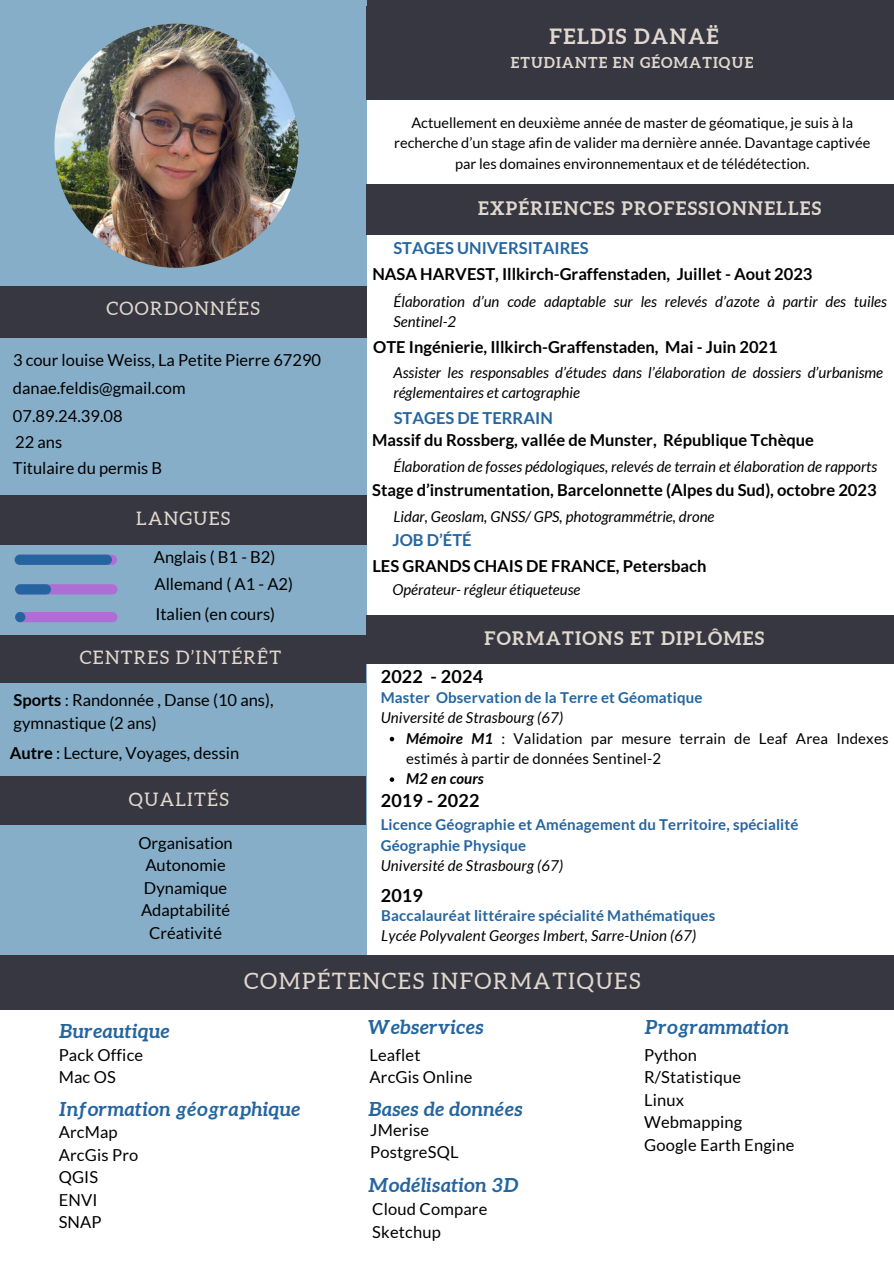
<style>
.page{position:relative;width:894px;height:1264px;background:#fff}
.page>*{position:absolute;margin:0;border:0;box-sizing:border-box;transform-origin:0 0}
.t1{font:22.65px "Aleo";letter-spacing:.07em;color:#e1d8cf}
.t2{font:700 21px "Aleo";letter-spacing:.07em;color:#e1d8cf}
.t3{font:italic 700 19.5px "Aleo";letter-spacing:.01em;color:#25659f}
.t4{font:700 18.6px "Aleo";letter-spacing:.07em;color:#e1d8cf}
.t5{font:18.6px "Aleo";letter-spacing:.07em;color:#e1d8cf}
.t6{font:700 18px "Lato";letter-spacing:.01em;color:#000}
.t7{font:16.5px/22.5px "Lato";color:#000}
.t8{font:700 16.5px "Lato";color:#000}
.t9{font:700 16.5px "Lato";color:#25659f}
.t10{font:italic 15px/20.2px "Lato";color:#000}
.t11{font:700 15px "Lato";letter-spacing:.01em;color:#25659f}
.t12{font:15px/20.2px "Lato";letter-spacing:.01em;color:#000}
.t13{font:700 15px "Aleo";letter-spacing:.07em;color:#e1d8cf}
.t14{font:italic 700 15px "Lato";letter-spacing:.01em;color:#000}
.t15{font:14.55px/20.2px "Lato";color:#000;text-align:center}
.s1{font-weight:700}
.s2{font-weight:700;font-style:italic}
</style>
<div class="page">
<div style="left:337px;top:0;width:556px;height:89px;background:#373741"></div>
<div style="left:0;top:0;width:366px;height:997px;background:#87aec8"></div>
<div style="left:366px;top:184px;width:527px;height:51px;background:#373741"></div>
<div style="left:0;top:286px;width:366px;height:52px;background:#373741"></div>
<div style="left:0;top:495px;width:366px;height:49px;background:#373741"></div>
<div style="left:0;top:634px;width:366px;height:48px;background:#373741"></div>
<div style="left:366px;top:615px;width:527px;height:48px;background:#373741"></div>
<img style="left:54px;top:24px;width:244px;height:244px;border-radius:50%">
<div style="left:0;top:776px;width:366px;height:49px;background:#373741"></div>
<div style="left:366px;top:6px;width:527px;height:93px;background:#373741"></div>
<div style="left:0;top:955px;width:893px;height:54px;background:#373741"></div>
<div style="left:15px;top:554px;width:102px;height:11px;background:#af6ed6;border-radius:5px"></div>
<div style="left:15px;top:554px;width:97px;height:11px;background:#25659f;border-radius:5px"></div>
<div style="left:15px;top:584px;width:102px;height:10px;background:#af6ed6;border-radius:5px"></div>
<div style="left:15px;top:584px;width:36px;height:10px;background:#25659f;border-radius:5px"></div>
<div style="left:15px;top:612px;width:102px;height:10px;background:#af6ed6;border-radius:5px"></div>
<div style="left:15px;top:612px;width:10px;height:10px;background:#25659f;border-radius:50%"></div>
<svg style="left:389px;top:736px;width:5px;height:5px"></svg>
<svg style="left:389px;top:777px;width:5px;height:4px"></svg>
<p class="t2" style="left:549px;top:24px;width:170px">FELDIS DANAË</p>
<p class="t13" style="left:510px;top:54px;width:244px">ETUDIANTE EN GÉOMATIQUE</p>
<p class="t15" style="left:394px;top:112px;width:477px">Actuellement en deuxième année de master de géomatique, je suis à la recherche d’un stage afin de valider ma dernière année. Davantage captivée par les domaines environnementaux et de télédétection.</p>
<p class="t4" style="left:478px;top:197px;width:344px">EXPÉRIENCES PROFESSIONNELLES</p>
<p class="t9" style="left:393px;top:238px;width:197px">STAGES UNIVERSITAIRES</p>
<p class="t5" style="left:106px;top:298px;width:155px">COORDONNÉES</p>
<p class="t7" style="left:13px;top:348px;width:309px">3 cour louise Weiss, La Petite Pierre 67290</p>
<p class="t7" style="left:13px;top:376px;width:174px">danae.feldis@gmail.com</p>
<p class="t7" style="left:13px;top:404px;width:111px">07.89.24.39.08</p>
<p class="t7" style="left:15px;top:430px;width:48px">22 ans</p>
<p class="t7" style="left:13px;top:456px;width:151px">Titulaire du permis B</p>
<p class="t5" style="left:136px;top:507px;width:96px">LANGUES</p>
<p class="t7" style="left:154px;top:545px;width:123px">Anglais ( B1 - B2)</p>
<p class="t7" style="left:154px;top:572px;width:140px">Allemand ( A1 - A2)</p>
<p class="t7" style="left:155px;top:602px;width:121px">Italien (en cours)</p>
<p class="t5" style="left:80px;top:646px;width:203px">CENTRES D’INTÉRÊT</p>
<p class="t7" style="left:14px;top:688px;width:261px"><span class="s1">Sports</span> : Randonnée , Danse (10 ans), gymnastique (2 ans)</p>
<p class="t7" style="left:10px;top:741px;width:231px"><span class="s1">Autre</span> : Lecture, Voyages, dessin</p>
<p class="t5" style="left:129px;top:788px;width:101px">QUALITÉS</p>
<p class="t7" style="left:138px;top:831px;width:96px">Organisation</p>
<p class="t7" style="left:145px;top:853px;width:82px">Autonomie</p>
<p class="t7" style="left:144px;top:876px;width:85px">Dynamique</p>
<p class="t7" style="left:141px;top:898px;width:91px">Adaptabilité</p>
<p class="t7" style="left:149px;top:921px;width:74px">Créativité</p>
<p class="t8" style="left:372px;top:264px;width:441px">NASA HARVEST, Illkirch-Graffenstaden, Juillet - Aout 2023</p>
<p class="t10" style="left:393px;top:291px;width:495px">Élaboration d’un code adaptable sur les relevés d’azote à partir des tuiles<br>Sentinel-2</p>
<p class="t8" style="left:373px;top:336px;width:406px">OTE Ingénierie, Illkirch-Graffenstaden, Mai - Juin 2021</p>
<p class="t10" style="left:393px;top:361px;width:491px">Assister les responsables d’études dans l’élaboration de dossiers d’urbanisme réglementaires et cartographie</p>
<p class="t9" style="left:393px;top:407px;width:160px">STAGES DE TERRAIN</p>
<p class="t8" style="left:372px;top:429px;width:443px">Massif du Rossberg, vallée de Munster, République Tchèque</p>
<p class="t10" style="left:393px;top:456px;width:485px">Élaboration de fosses pédologiques, relevés de terrain et élaboration de rapports</p>
<p class="t8" style="left:372px;top:479px;width:505px">Stage d’instrumentation, Barcelonnette (Alpes du Sud), octobre 2023</p>
<p class="t10" style="left:393px;top:506px;width:322px">Lidar, Geoslam, GNSS/ GPS, photogrammétrie, drone</p>
<p class="t9" style="left:392px;top:529px;width:81px">JOB D’ÉTÉ</p>
<p class="t8" style="left:372px;top:555px;width:335px">LES GRANDS CHAIS DE FRANCE, Petersbach</p>
<p class="t10" style="left:392px;top:579px;width:189px">Opérateur- régleur étiqueteuse</p>
<p class="t4" style="left:484px;top:627px;width:281px">FORMATIONS ET DIPLÔMES</p>
<p class="t6" style="left:380px;top:665px;width:104px">2022 - 2024</p>
<p class="t11" style="left:380px;top:688px;width:323px">Master Observation de la Terre et Géomatique</p>
<p class="t10" style="left:380px;top:707px;width:184px">Université de Strasbourg (67)</p>
<p class="t12" style="left:406px;top:727px;width:483px"><span class="s2">Mémoire M1</span> : Validation par mesure terrain de Leaf Area Indexes estimés à partir de données Sentinel-2</p>
<p class="t14" style="left:406px;top:769px;width:79px">M2 en cours</p>
<p class="t6" style="left:380px;top:789px;width:100px">2019 - 2022</p>
<p class="t11" style="left:380px;top:815px;width:419px">Licence Géographie et Aménagement du Territoire, spécialité</p>
<p class="t11" style="left:380px;top:835px;width:147px">Géographie Physique</p>
<p class="t10" style="left:380px;top:855px;width:184px">Université de Strasbourg (67)</p>
<p class="t6" style="left:380px;top:884px;width:44px">2019</p>
<p class="t11" style="left:381px;top:906px;width:335px">Baccalauréat littéraire spécialité Mathématiques</p>
<p class="t10" style="left:381px;top:925px;width:316px">Lycée Polyvalent Georges Imbert, Sarre-Union (67)</p>
<p class="t3" style="left:59px;top:1019px;width:112px">Bureautique</p>
<p class="t1" style="left:244px;top:968px;width:397px">COMPÉTENCES INFORMATIQUES</p>
<p class="t3" style="left:368px;top:1015px;width:117px">Webservices</p>
<p class="t3" style="left:644px;top:1015px;width:146px">Programmation</p>
<p class="t7" style="left:59px;top:1043px;width:86px">Pack Office</p>
<p class="t7" style="left:59px;top:1065px;width:59px">Mac OS</p>
<p class="t7" style="left:369px;top:1043px;width:53px">Leaflet</p>
<p class="t7" style="left:369px;top:1065px;width:104px">ArcGis Online</p>
<p class="t3" style="left:59px;top:1097px;width:243px">Information géographique</p>
<p class="t3" style="left:368px;top:1097px;width:156px">Bases de données</p>
<p class="t7" style="left:59px;top:1120px;width:61px">ArcMap</p>
<p class="t7" style="left:59px;top:1142px;width:81px">ArcGis Pro</p>
<p class="t7" style="left:59px;top:1165px;width:41px">QGIS</p>
<p class="t7" style="left:59px;top:1187px;width:40px">ENVI</p>
<p class="t7" style="left:59px;top:1210px;width:44px">SNAP</p>
<p class="t7" style="left:370px;top:1118px;width:60px">JMerise</p>
<p class="t7" style="left:370px;top:1140px;width:90px">PostgreSQL</p>
<p class="t3" style="left:368px;top:1173px;width:152px">Modélisation 3D</p>
<p class="t7" style="left:372px;top:1197px;width:116px">Cloud Compare</p>
<p class="t7" style="left:372px;top:1220px;width:70px">Sketchup</p>
<p class="t7" style="left:644px;top:1043px;width:54px">Python</p>
<p class="t7" style="left:644px;top:1065px;width:98px">R/Statistique</p>
<p class="t7" style="left:644px;top:1088px;width:42px">Linux</p>
<p class="t7" style="left:644px;top:1110px;width:100px">Webmapping</p>
<p class="t7" style="left:644px;top:1133px;width:152px">Google Earth Engine</p>
</div>
